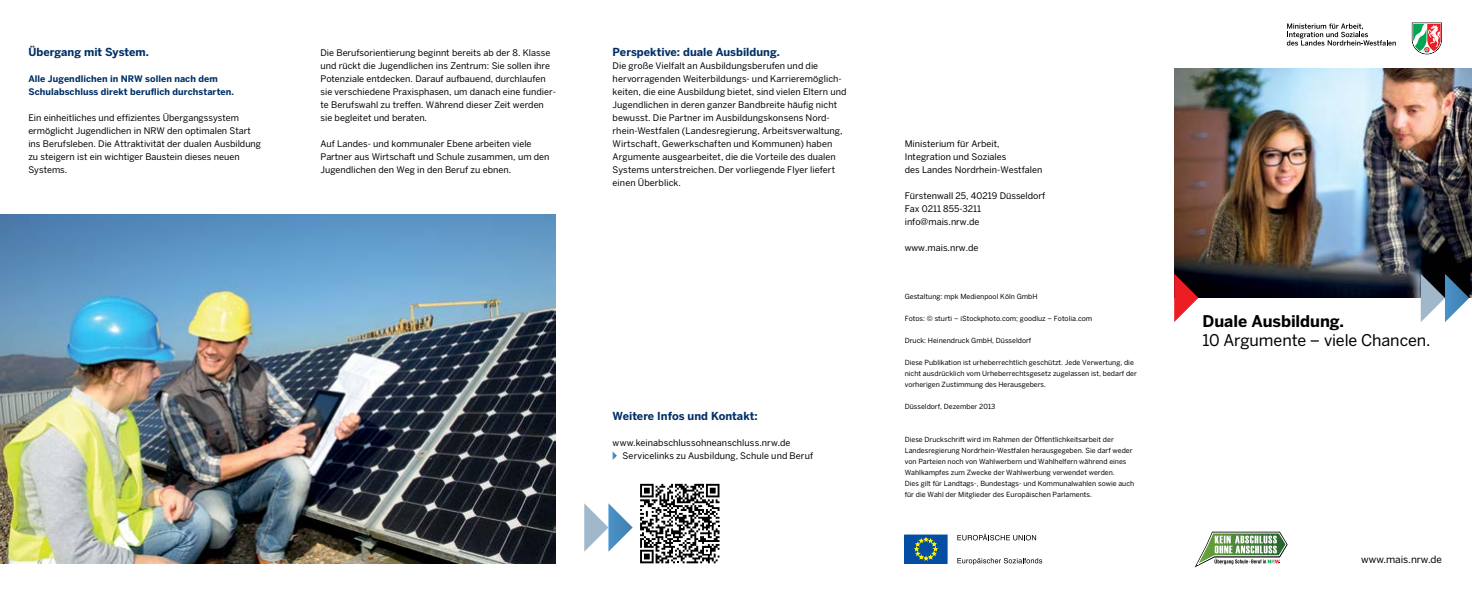
<style>
.page{position:relative;width:1472px;height:596px;background:#fff}
.page>*{position:absolute;margin:0;border:0;box-sizing:border-box;transform-origin:0 0}
.t1{font:16px "Benton Sans";letter-spacing:-.005em;color:#000}
.t2{font:700 16px "Benton Sans";letter-spacing:-.005em;color:#000}
.t3{font:700 11px "Benton Sans";color:#002f67}
.t4{font:10px "Benton Sans";color:#000}
.t5{font:9px/13px "Benton Sans";color:#000}
.t6{font:700 9px/13px "Benton Sans";letter-spacing:.01em;color:#002f67}
.t7{font:7px/11px "Benton Sans";color:#000}
</style>
<div class="page">
<svg style="left:1195px;top:531px;width:92px;height:36px"></svg>
<svg style="left:1411px;top:23px;width:30px;height:31px"></svg>
<svg style="left:1286px;top:23px;width:109px;height:23px"></svg>
<img style="left:1174px;top:68px;width:297px;height:230px">
<svg style="left:1174px;top:273px;width:24px;height:49px"></svg>
<svg style="left:612px;top:451px;width:5px;height:9px"></svg>
<svg style="left:584px;top:503px;width:48px;height:48px"></svg>
<svg style="left:1420px;top:273px;width:48px;height:49px"></svg>
<img style="left:0;top:214px;width:556px;height:349px">
<svg style="left:640px;top:483px;width:80px;height:81px"></svg>
<svg style="left:640px;top:483px;width:79px;height:80px"></svg>
<svg style="left:957px;top:557px;width:85px;height:7px"></svg>
<svg style="left:957px;top:533px;width:78px;height:7px"></svg>
<div style="left:904px;top:534px;width:43px;height:29px;background:#034ea2"></div>
<div style="left:904px;top:534px;width:43px;height:29px;border:1px solid #034ea2"></div>
<svg style="left:914px;top:537px;width:23px;height:22px"></svg>
<p class="t3" style="left:28px;top:45px;width:122px">Übergang mit System.</p>
<p class="t6" style="left:28px;top:72px;width:207px">Alle Jugendlichen in NRW sollen nach dem<br>Schulabschluss direkt beruflich durchstarten.</p>
<p class="t5" style="left:28px;top:111px;width:234px">Ein einheitliches und effizientes Übergangssystem ermöglicht Jugendlichen in NRW den optimalen Start ins Berufsleben. Die Attraktivität der dualen Ausbildung zu steigern ist ein wichtiger Baustein dieses neuen Systems.</p>
<p class="t3" style="left:612px;top:45px;width:169px">Perspektive: duale Ausbildung.</p>
<p class="t5" style="left:612px;top:59px;width:235px">Die große Vielfalt an Ausbildungsberufen und die hervorragenden Weiterbildungs- und Karrieremöglich&shy;keiten, die eine Ausbildung bietet, sind vielen Eltern und Jugendlichen in deren ganzer Bandbreite häufig nicht bewusst. Die Partner im Ausbildungskonsens Nord&shy;rhein-Westfalen (Landesregierung, Arbeitsverwaltung, Wirtschaft, Gewerkschaften und Kommunen) haben Argumente ausgearbeitet, die die Vorteile des dualen Systems unterstreichen. Der vorliegende Flyer liefert einen Überblick.</p>
<p class="t5" style="left:320px;top:46px;width:237px">Die Berufsorientierung beginnt bereits ab der 8. Klasse und rückt die Jugendlichen ins Zentrum: Sie sollen ihre Potenziale entdecken. Darauf aufbauend, durchlaufen sie verschiedene Praxisphasen, um danach eine fundier&shy;te Berufswahl zu treffen. Während dieser Zeit werden sie begleitet und beraten.</p>
<p class="t5" style="left:320px;top:137px;width:230px">Auf Landes- und kommunaler Ebene arbeiten viele<br>Partner aus Wirtschaft und Schule zusammen, um den<br>Jugendlichen den Weg in den Beruf zu ebnen.</p>
<p class="t5" style="left:904px;top:137px;width:139px">Ministerium für Arbeit,<br>Integration und Soziales<br>des Landes Nordrhein-Westfalen</p>
<p class="t5" style="left:904px;top:189px;width:142px">Fürstenwall 25, 40219 Düsseldorf<br>Fax 0211 855-3211 info@mais.nrw.de</p>
<p class="t5" style="left:904px;top:241px;width:75px">www.mais.nrw.de</p>
<p class="t3" style="left:612px;top:409px;width:147px">Weitere Infos und Kontakt:</p>
<p class="t5" style="left:622px;top:436px;width:192px;text-indent:-10px">www.keinabschlussohneanschluss.nrw.de<br>Servicelinks zu Ausbildung, Schule und Beruf</p>
<p class="t7" style="left:904px;top:290px;width:134px">Gestaltung: mpk Medienpool Köln GmbH</p>
<p class="t7" style="left:904px;top:312px;width:189px">Fotos: © sturti – iStockphoto.com; goodluz – Fotolia.com</p>
<p class="t7" style="left:904px;top:334px;width:128px">Druck: Heinendruck GmbH, Düsseldorf</p>
<p class="t7" style="left:904px;top:356px;width:234px">Diese Publikation ist urheberrechtlich geschützt. Jede Verwertung, die nicht ausdrücklich vom Urheberrechtsgesetz zugelassen ist, bedarf der vorherigen Zustimmung des Herausgebers.</p>
<p class="t7" style="left:904px;top:400px;width:92px">Düsseldorf, Dezember 2013</p>
<p class="t7" style="left:904px;top:433px;width:231px">Diese Druckschrift wird im Rahmen der Öffentlichkeitsarbeit der Landesregierung Nordrhein-Westfalen herausgegeben. Sie darf weder von Parteien noch von Wahlwerbern und Wahlhelfern während eines Wahlkampfes zum Zwecke der Wahlwerbung verwendet werden.<br>Dies gilt für Landtags-, Bundestags- und Kommunalwahlen sowie auch für die Wahl der Mitglieder des Europäischen Parlaments.</p>
<h1 class="t2" style="left:1202px;top:311px;width:143px">Duale Ausbildung.</h1>
<h1 class="t1" style="left:1202px;top:331px;width:229px">10 Argumente – viele Chancen.</h1>
<p class="t4" style="left:1361px;top:553px;width:82px">www.mais.nrw.de</p>
</div>
